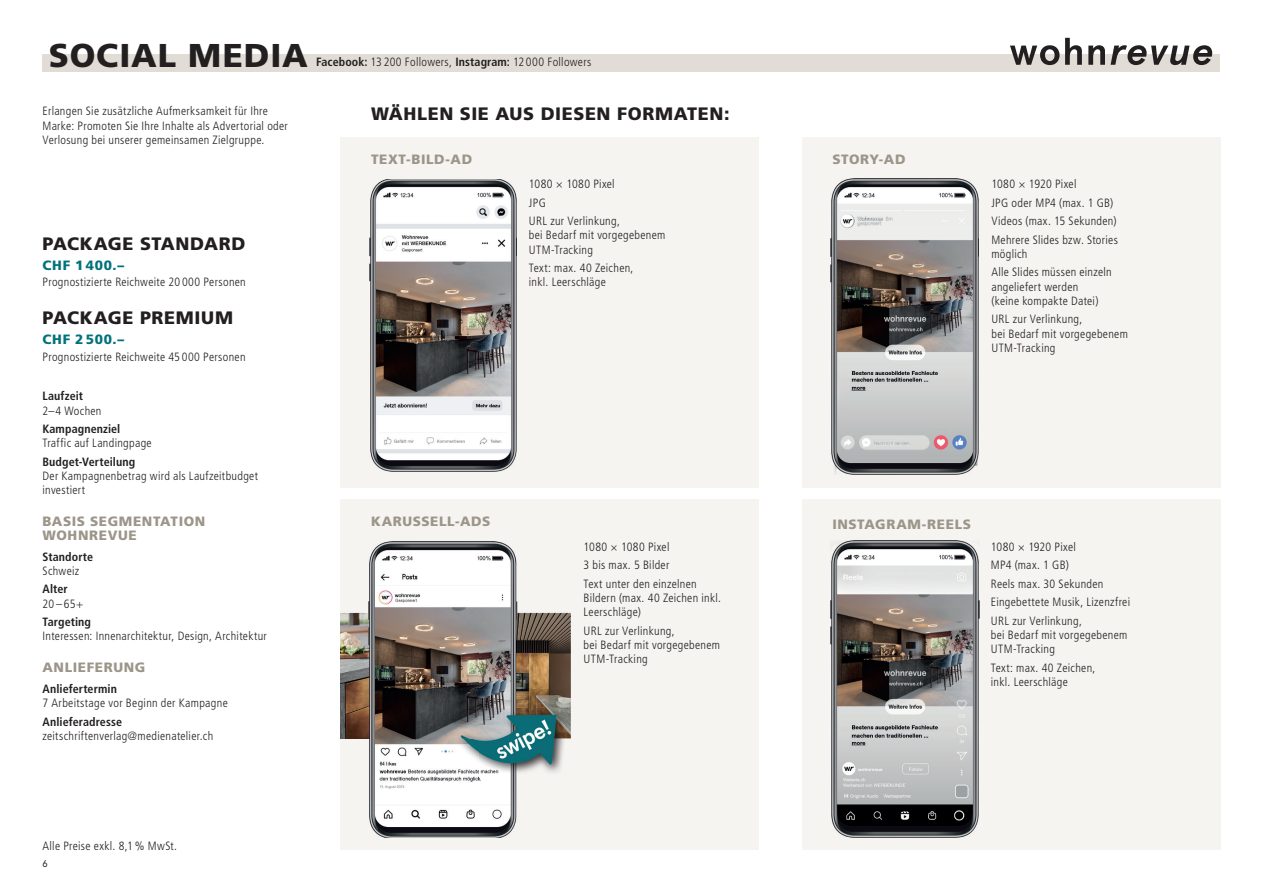
<style>
.page{position:relative;width:1263px;height:893px;background:#fff}
.page>*{position:absolute;margin:0;border:0;box-sizing:border-box;transform-origin:0 0}
.t1{font:900 33px "Frutiger LT Std";letter-spacing:.025em;color:#231f20}
.t2{font:900 18px "Frutiger LT Std";letter-spacing:.035em;color:#231f20}
.t3{font:900 13.5px/13.5px "Frutiger LT Std";letter-spacing:.045em;color:#9c9589}
.t4{font:900 13.5px "Frutiger LT Std";letter-spacing:.055em;color:#00727b}
.t5{font:300 condensed 12px/14.2px "Frutiger LT Std";letter-spacing:.025em;color:#231f20}
.t6{font:700 condensed 12px "Frutiger LT Std";letter-spacing:.005em;color:#231f20}
.t7{font:9.75px "Apercu Pro";color:#231f20}
.s1{font-weight:700}
</style>
<div class="page">
<div style="left:43px;top:54px;width:1177px;height:17px;background:#e1dcd5"></div>
<div style="left:340px;top:137px;width:419px;height:351px;background:#f5f4f1"></div>
<div style="left:340px;top:499px;width:419px;height:351px;background:#f5f4f1"></div>
<div style="left:801px;top:137px;width:419px;height:351px;background:#f5f4f1"></div>
<div style="left:801px;top:499px;width:419px;height:351px;background:#f5f4f1"></div>
<img style="left:370px;top:179px;width:147px;height:293px">
<img style="left:830px;top:179px;width:149px;height:295px">
<img style="left:340px;top:542px;width:230px;height:296px">
<img style="left:830px;top:541px;width:149px;height:296px">
<svg style="left:1010px;top:38px;width:202px;height:27px"></svg>
<h1 class="t1" style="left:49px;top:36px;width:260px">SOCIAL MEDIA</h1>
<p class="t5" style="left:316px;top:55px;width:277px"><span class="s1">Facebook:</span> 13 200 Followers, <span class="s1">Instagram:</span> 12 000 Followers</p>
<p class="t5" style="left:43px;top:104px;width:247px">Erlangen Sie zusätzliche Aufmerksamkeit für Ihre<br>Marke: Promoten Sie Ihre Inhalte als Advertorial oder<br>Verlosung bei unserer gemeinsamen Zielgruppe.</p>
<h2 class="t2" style="left:371px;top:103px;width:360px">WÄHLEN SIE AUS DIESEN FORMATEN:</h2>
<h2 class="t2" style="left:43px;top:233px;width:204px">PACKAGE STANDARD</h2>
<p class="t4" style="left:43px;top:257px;width:83px">CHF 1 400.–</p>
<p class="t5" style="left:43px;top:275px;width:205px">Prognostizierte Reichweite 20 000 Personen</p>
<h2 class="t2" style="left:43px;top:307px;width:192px">PACKAGE PREMIUM</h2>
<p class="t4" style="left:43px;top:331px;width:83px">CHF 2 500.–</p>
<p class="t5" style="left:43px;top:350px;width:205px">Prognostizierte Reichweite 45 000 Personen</p>
<p class="t6" style="left:43px;top:389px;width:42px">Laufzeit</p>
<p class="t5" style="left:43px;top:403px;width:60px">2–4 Wochen</p>
<p class="t6" style="left:43px;top:422px;width:79px">Kampagnenziel</p>
<p class="t5" style="left:43px;top:436px;width:111px">Traffic auf Landingpage</p>
<p class="t6" style="left:43px;top:455px;width:94px">Budget-Verteilung</p>
<p class="t5" style="left:43px;top:469px;width:217px">Der Kampagnenbetrag wird als Laufzeitbudget investiert</p>
<p class="t3" style="left:43px;top:515px;width:164px">BASIS SEGMENTATION<br>WOHNREVUE</p>
<p class="t6" style="left:43px;top:549px;width:52px">Standorte</p>
<p class="t5" style="left:43px;top:564px;width:38px">Schweiz</p>
<p class="t6" style="left:43px;top:582px;width:27px">Alter</p>
<p class="t5" style="left:43px;top:596px;width:42px">20 – 65+</p>
<p class="t6" style="left:43px;top:615px;width:50px">Targeting</p>
<p class="t5" style="left:43px;top:629px;width:226px">Interessen: Innenarchitektur, Design, Architektur</p>
<p class="t3" style="left:43px;top:661px;width:104px">ANLIEFERUNG</p>
<p class="t6" style="left:43px;top:682px;width:76px">Anliefertermin</p>
<p class="t5" style="left:43px;top:696px;width:187px">7 Arbeitstage vor Beginn der Kampagne</p>
<p class="t6" style="left:43px;top:714px;width:81px">Anlieferadresse</p>
<p class="t5" style="left:43px;top:729px;width:172px">zeitschriftenverlag@medienatelier.ch</p>
<p class="t5" style="left:43px;top:839px;width:136px">Alle Preise exkl. 8,1 % MwSt.</p>
<p class="t7" style="left:43px;top:856px;width:7px">6</p>
<p class="t3" style="left:371px;top:152px;width:103px">TEXT-BILD-AD</p>
<p class="t5" style="left:529px;top:175px;width:92px;line-height:18.5px">1080 × 1080 Pixel<br>JPG<br>URL zur Verlinkung,</p>
<p class="t5" style="left:529px;top:228px;width:138px">bei Bedarf mit vorgegebenem<br>UTM-Tracking</p>
<p class="t5" style="left:529px;top:261px;width:106px">Text: max. 40 Zeichen, inkl. Leerschläge</p>
<p class="t3" style="left:371px;top:514px;width:121px">KARUSSELL-ADS</p>
<p class="t5" style="left:584px;top:538px;width:115px;line-height:18.5px">1080 × 1080 Pixel<br>3 bis max. 5 Bilder<br>Text unter den einzelnen</p>
<p class="t5" style="left:584px;top:591px;width:139px">Bildern (max. 40 Zeichen inkl.<br>Leerschläge)</p>
<p class="t5" style="left:584px;top:624px;width:138px">URL zur Verlinkung,<br>bei Bedarf mit vorgegebenem<br>UTM-Tracking</p>
<p class="t3" style="left:832px;top:152px;width:75px">STORY-AD</p>
<p class="t5" style="left:991px;top:175px;width:128px;line-height:18.5px">1080 × 1920 Pixel<br>JPG oder MP4 (max. 1 GB)<br>Videos (max. 15 Sekunden)<br>Mehrere Slides bzw. Stories</p>
<p class="t5" style="left:991px;top:245px;width:122px;line-height:18.5px">möglich<br>Alle Slides müssen einzeln</p>
<p class="t5" style="left:991px;top:280px;width:109px">angeliefert werden (keine kompakte Datei)</p>
<p class="t5" style="left:991px;top:312px;width:138px">URL zur Verlinkung,<br>bei Bedarf mit vorgegebenem<br>UTM-Tracking</p>
<p class="t3" style="left:832px;top:517px;width:140px">INSTAGRAM-REELS</p>
<p class="t5" style="left:991px;top:538px;width:141px;line-height:18.5px">1080 × 1920 Pixel<br>MP4 (max. 1 GB)<br>Reels max. 30 Sekunden<br>Eingebettete Musik, Lizenzfrei<br>URL zur Verlinkung,</p>
<p class="t5" style="left:991px;top:628px;width:138px">bei Bedarf mit vorgegebenem<br>UTM-Tracking</p>
<p class="t5" style="left:991px;top:661px;width:106px">Text: max. 40 Zeichen, inkl. Leerschläge</p>
</div>
